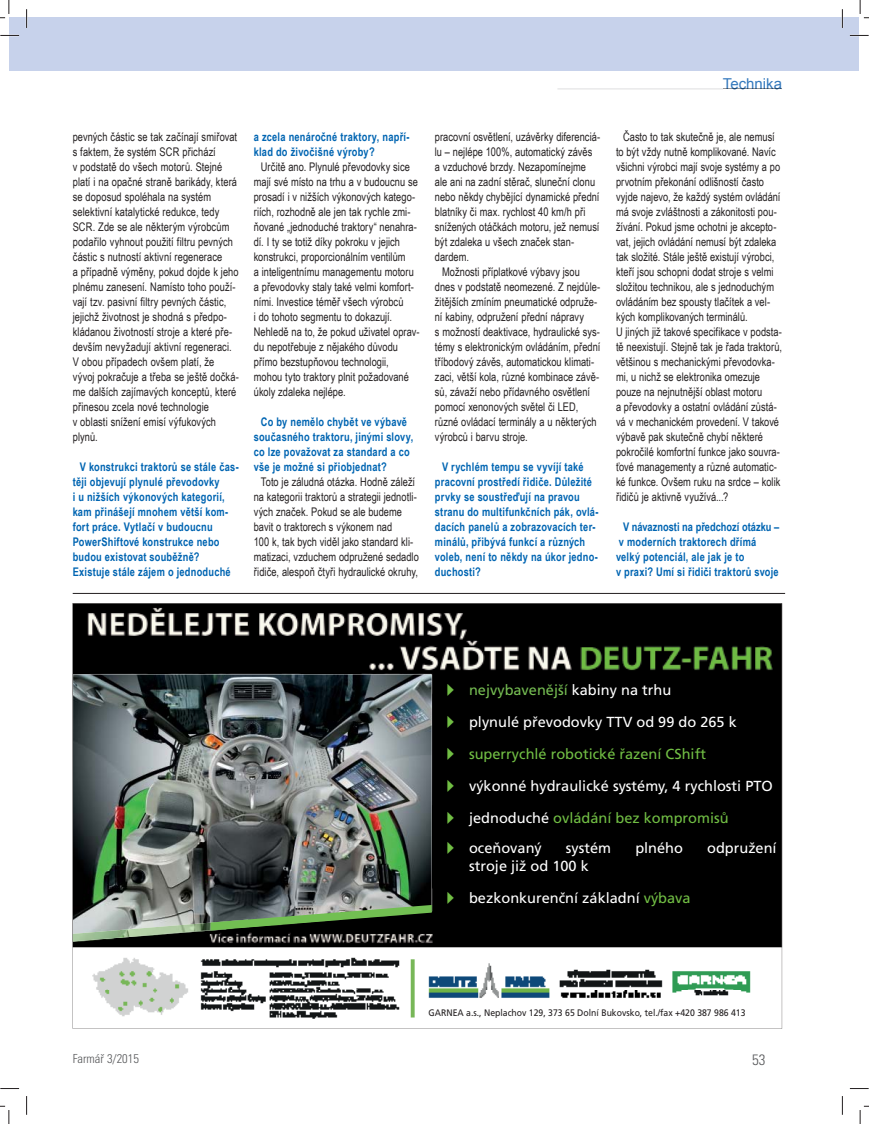
<style>
.page{position:relative;width:869px;height:1124px;background:#fff}
.page>*{position:absolute;margin:0;border:0;box-sizing:border-box;transform-origin:0 0}
.t1{font:15px "Arial";color:#3479bd}
.t2{font:300 condensed 15px "Univers CE";color:#58595b}
.t3{font:14.5px "Frutiger CE";color:#fff}
.t4{font:14.5px "Frutiger CE";color:#71be44}
.t5{font:14.5px "Frutiger CE";color:#75bc52}
.t6{font:300 condensed 12.5px "Univers CE";color:#58595b}
.t7{font:11.88px/15px "Arial Narrow";letter-spacing:.005em;color:#231f20;scale:.95 1}
.t8{font:700 11.88px/15px "Arial Narrow";letter-spacing:.02em;color:#0065b2;scale:.95 1}
.t9{font:9.38px "Frutiger CE";color:#231f20;scale:.92 1}
.s1{color:#71be44}
.s2{color:#fff}
</style>
<div class="page">
<div style="left:9px;top:18px;width:18px;height:53px;background:#c7d2eb"></div>
<hr style="left:557px;top:89px;width:165px;height:1px;background:#939598">
<hr style="left:722px;top:89px;width:59px;height:1px;background:#939598">
<div style="left:27px;top:18px;width:831px;height:53px;background:#c7d2eb"></div>
<hr style="left:73px;top:593px;width:711px;height:1px;background:#231f20">
<svg style="left:73px;top:603px;width:708px;height:345px;background:#1d1f1a"></svg>
<img style="left:92px;top:957px;width:659px;height:62px">
<img style="left:73px;top:674px;width:358px;height:267px">
<img style="left:73px;top:919px;width:175px;height:22px">
<svg style="left:210px;top:904px;width:221px;height:26px;background:#4e6747"></svg>
<div style="left:438px;top:682px;width:338px;height:241px;background:#000"></div>
<div style="left:437px;top:682px;width:340px;height:242px;border:1px solid #000"></div>
<div style="left:428px;top:1008px;width:348px;height:12px;background:#fff"></div>
<svg style="left:0;top:35px;width:19px;height:1px"></svg>
<svg style="left:849px;top:35px;width:19px;height:1px"></svg>
<svg style="left:0;top:1088px;width:19px;height:1px"></svg>
<svg style="left:849px;top:1088px;width:19px;height:1px"></svg>
<svg style="left:26px;top:9px;width:1px;height:19px"></svg>
<svg style="left:26px;top:1096px;width:1px;height:18px"></svg>
<svg style="left:841px;top:9px;width:1px;height:19px"></svg>
<svg style="left:841px;top:1096px;width:1px;height:18px"></svg>
<svg style="left:0;top:0;width:10px;height:19px"></svg>
<svg style="left:0;top:1105px;width:10px;height:18px"></svg>
<svg style="left:858px;top:0;width:10px;height:19px"></svg>
<svg style="left:859px;top:1105px;width:9px;height:18px"></svg>
<p class="t1" style="left:722px;top:75px;width:61px">Technika</p>
<p class="t7" style="left:73px;top:129px;width:176px">pevných částic se tak začínají smiřovat s faktem, že systém SCR přichází<br>v podstatě do všech motorů. Stejné platí i na opačné straně barikády, která se doposud spoléhala na systém selektivní katalytické redukce, tedy SCR. Zde se ale některým výrobcům podařilo vyhnout použití filtru pevných částic s nutností aktivní regenerace<br>a případně výměny, pokud dojde k jeho plnému zanesení. Namísto toho použí&shy;vají tzv. pasivní filtry pevných částic, jejichž životnost je shodná s předpo&shy;kládanou životností stroje a které pře&shy;devším nevyžadují aktivní regeneraci.<br>V obou případech ovšem platí, že vývoj pokračuje a třeba se ještě dočká&shy;me dalších zajímavých konceptů, které přinesou zcela nové technologie<br>v oblasti snížení emisí výfukových plynů.</p>
<p class="t8" style="left:73px;top:459px;width:176px;text-indent:7px">V konstrukci traktorů se stále čas&shy;těji objevují plynulé převodovky<br>i u nižších výkonových kategorií, kam přinášejí mnohem větší kom&shy;fort práce. Vytlačí v budoucnu<br>PowerShiftové konstrukce nebo budou existovat souběžně?<br>Existuje stále zájem o jednoduché</p>
<p class="t8" style="left:254px;top:129px;width:165px">a zcela nenáročné traktory, napří&shy;klad do živočišné výroby?</p>
<p class="t7" style="left:254px;top:159px;width:176px;text-indent:7px">Určitě ano. Plynulé převodovky sice mají své místo na trhu a v budoucnu se prosadí i v nižších výkonových katego&shy;riích, rozhodně ale jen tak rychle zmi&shy;ňované „jednoduché traktory“ nenahra&shy;dí. I ty se totiž díky pokroku v jejich konstrukci, proporcionálním ventilům<br>a inteligentnímu managementu motoru a převodovky staly také velmi komfort&shy;ními. Investice téměř všech výrobců<br>i do tohoto segmentu to dokazují.<br>Nehledě na to, že pokud uživatel oprav&shy;du nepotřebuje z nějakého důvodu přímo bezstupňovou technologii, mohou tyto traktory plnit požadované úkoly zdaleka nejlépe.</p>
<p class="t8" style="left:254px;top:414px;width:169px;text-indent:7px">Co by nemělo chybět ve výbavě současného traktoru, jinými slovy, co lze považovat za standard a co vše je možné si přiobjednat?</p>
<p class="t7" style="left:254px;top:474px;width:175px;text-indent:7px">Toto je záludná otázka. Hodně záleží na kategorii traktorů a strategii jednotli&shy;vých značek. Pokud se ale budeme bavit o traktorech s výkonem nad<br>100 k, tak bych viděl jako standard kli&shy;matizaci, vzduchem odpružené sedadlo řidiče, alespoň čtyři hydraulické okruhy,</p>
<p class="t7" style="left:434px;top:129px;width:175px">pracovní osvětlení, uzávěrky diferenciá-</p>
<p class="t7" style="left:434px;top:144px;width:167px">lu – nejlépe 100%, automatický závěs</p>
<p class="t7" style="left:434px;top:159px;width:160px">a vzduchové brzdy. Nezapomínejme</p>
<p class="t7" style="left:434px;top:174px;width:170px">ale ani na zadní stěrač, sluneční clonu</p>
<p class="t7" style="left:434px;top:189px;width:175px">nebo někdy chybějící dynamické přední</p>
<p class="t7" style="left:434px;top:204px;width:160px">blatníky či max. rychlost 40 km/h při</p>
<p class="t7" style="left:434px;top:219px;width:174px">snížených otáčkách motoru, jež nemusí</p>
<p class="t7" style="left:434px;top:234px;width:148px">být zdaleka u všech značek stan-</p>
<p class="t7" style="left:434px;top:249px;width:37px">dardem.</p>
<p class="t7" style="left:442px;top:264px;width:147px">Možnosti příplatkové výbavy jsou</p>
<p class="t7" style="left:434px;top:279px;width:175px">dnes v podstatě neomezené. Z nejdůle-</p>
<p class="t7" style="left:434px;top:294px;width:172px">žitějších zmíním pneumatické odpruže-</p>
<p class="t7" style="left:434px;top:309px;width:158px">ní kabiny, odpružení přední nápravy</p>
<p class="t7" style="left:434px;top:324px;width:175px">s možností deaktivace, hydraulické sys-</p>
<p class="t7" style="left:434px;top:339px;width:175px">témy s elektronickým ovládáním, přední</p>
<p class="t7" style="left:434px;top:354px;width:169px">tříbodový závěs, automatickou klimati-</p>
<p class="t7" style="left:434px;top:369px;width:174px">zaci, větší kola, různé kombinace závě-</p>
<p class="t7" style="left:434px;top:384px;width:165px">sů, závaží nebo přídavného osvětlení</p>
<p class="t7" style="left:434px;top:399px;width:152px">pomocí xenonových světel či LED,</p>
<p class="t7" style="left:434px;top:414px;width:171px">různé ovládací terminály a u některých</p>
<p class="t7" style="left:434px;top:429px;width:99px">výrobců i barvu stroje.</p>
<p class="t8" style="left:434px;top:459px;width:174px;text-indent:7px">V rychlém tempu se vyvíjí také pracovní prostředí řidiče. Důležité prvky se soustřeďují na pravou stranu do multifunkčních pák, ovlá&shy;dacích panelů a zobrazovacích ter&shy;minálů, přibývá funkcí a různých voleb, není to někdy na úkor jedno&shy;duchosti?</p>
<p class="t7" style="left:615px;top:129px;width:176px;text-indent:7px">Často to tak skutečně je, ale nemusí to být vždy nutně komplikované. Navíc všichni výrobci mají svoje systémy a po prvotním překonání odlišností často vyjde najevo, že každý systém ovládání má svoje zvláštnosti a zákonitosti pou&shy;žívání. Pokud jsme ochotni je akcepto&shy;vat, jejich ovládání nemusí být zdaleka tak složité. Stále ještě existují výrobci, kteří jsou schopni dodat stroje s velmi složitou technikou, ale s jednoduchým ovládáním bez spousty tlačítek a vel&shy;kých komplikovaných terminálů.<br>U jiných již takové specifikace v podsta&shy;tě neexistují. Stejně tak je řada traktorů, většinou s mechanickými převodovka&shy;mi, u nichž se elektronika omezuje pouze na nejnutnější oblast motoru<br>a převodovky a ostatní ovládání zůstá&shy;vá v mechanickém provedení. V takové výbavě pak skutečně chybí některé pokročilé komfortní funkce jako souvra&shy;ťové managementy a různé automatic&shy;ké funkce. Ovšem ruku na srdce – kolik řidičů je aktivně využívá...?</p>
<p class="t8" style="left:615px;top:519px;width:173px;text-indent:7px">V návaznosti na předchozí otázku – v moderních traktorech dřímá velký potenciál, ale jak je to<br>v praxi? Umí si řidiči traktorů svoje</p>
<p class="t5" style="left:446px;top:682px;width:226px"><span class="s1">◆</span> nejvybavenější <span class="s2">kabiny na trhu</span></p>
<p class="t3" style="left:446px;top:714px;width:291px"><span class="s1">◆</span> plynulé převodovky TTV od 99 do 265 k</p>
<p class="t4" style="left:446px;top:746px;width:260px">◆ superrychlé robotické řazení CShift</p>
<p class="t3" style="left:446px;top:778px;width:327px"><span class="s1">◆</span> výkonné hydraulické systémy, 4 rychlosti PTO</p>
<p class="t4" style="left:446px;top:810px;width:283px">◆ <span class="s2">jednoduché</span> ovládání bez kompromisů</p>
<p class="t3" style="left:446px;top:841px;width:96px"><span class="s1">◆</span> oceňovaný</p>
<p class="t3" style="left:565px;top:841px;width:47px">systém</p>
<p class="t3" style="left:635px;top:841px;width:49px">plného</p>
<p class="t3" style="left:706px;top:841px;width:71px">odpružení</p>
<p class="t3" style="left:469px;top:858px;width:121px">stroje již od 100 k</p>
<p class="t3" style="left:446px;top:890px;width:245px"><span class="s1">◆</span> bezkonkurenční základní <span class="s1">výbava</span></p>
<p class="t9" style="left:428px;top:1007px;width:346px">GARNEA a.s., Neplachov 129, 373 65 Dolní Bukovsko, tel./fax +420 387 986 413</p>
<p class="t6" style="left:73px;top:1053px;width:68px">Farmář 3/2015</p>
<p class="t2" style="left:752px;top:1053px;width:15px">53</p>
</div>
